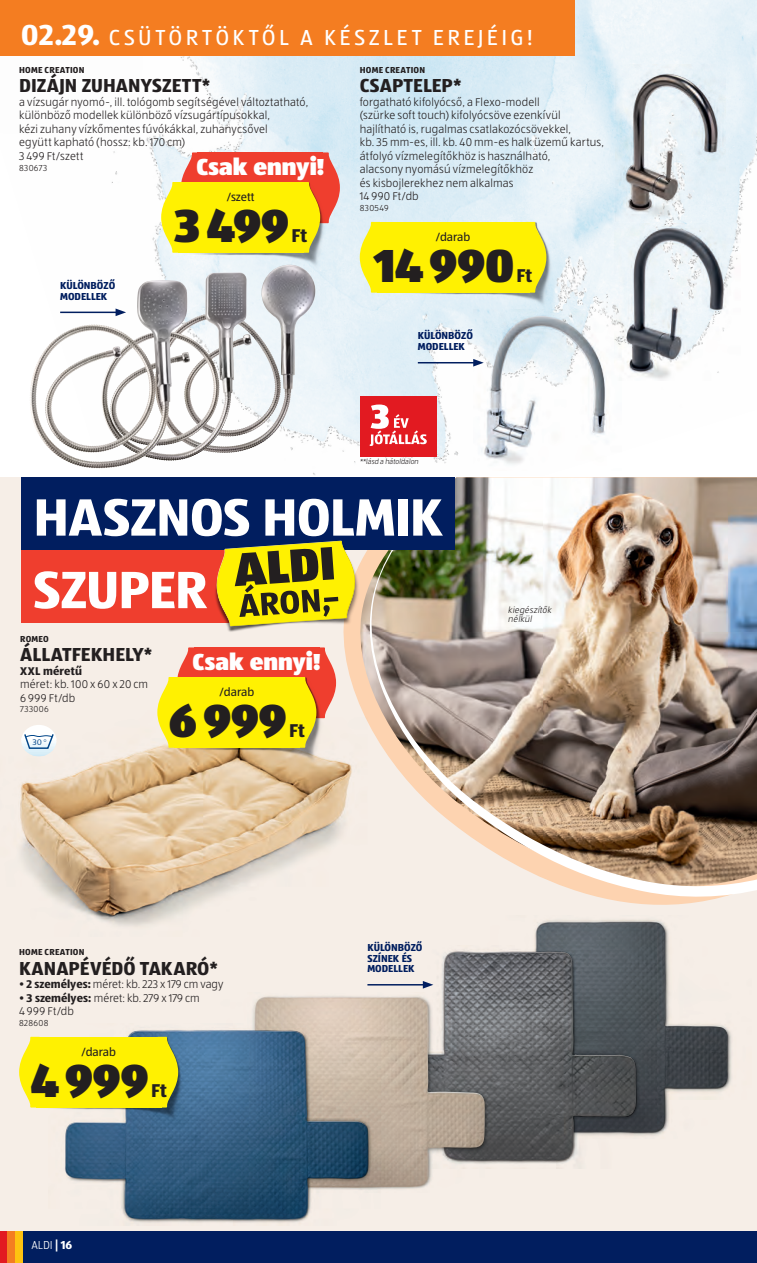
<style>
.page{position:relative;width:757px;height:1263px;background:#fff}
.page>*{position:absolute;margin:0;border:0;box-sizing:border-box;transform-origin:0 0}
.t1{font:700 54.3px "ALDISUEDOT";letter-spacing:-.015em;color:#fff}
.co_Preis_WOP_schwarz{font:900 48px "ALDISUEDOT";letter-spacing:-.01em;color:#231f20}
.t2{font:900 24px "ALDISUEDOT";color:#fff}
.t3{font:22.5px "ALDISUEDOT";letter-spacing:.15em;color:#fff}
.t4{font:700 19.5px "ALDISUEDOT";letter-spacing:.005em;color:#231f20}
.co_Preis_WOP_schwarz-2{font:700 19.2px "ALDISUEDOT";letter-spacing:-.005em;color:#231f20}
.t5{font:12px "ALDISUEDOT";color:#231f20}
.t6{font:300 12px "ALDISUEDOT";color:#fff}
.t7{font:300 11.7px/13.5px "ALDISUEDOT";letter-spacing:.015em;color:#231f20}
.t8{font:700 11.7px "ALDISUEDOT";letter-spacing:.015em;color:#231f20}
.t9{font:700 10.5px/10.5px "ALDISUEDOT";color:#011e5f}
.co_Markennamen{font:700 9px "ALDISUEDOT";letter-spacing:.025em;color:#231f20}
.t10{font:300 9px "ALDISUEDOT";letter-spacing:.035em;color:#231f20}
.t11{font:italic 300 9px/9px "ALDISUEDOT";color:#231f20}
.t12{font:8.25px "Syntax";color:#014588}
._00_kisbetus-szivege{font:300 7.5px "ALDISUEDOT";color:#231f20}
.s1{font-weight:700;font-size:30px}
.s2{font-weight:700}
</style>
<div class="page">
<div style="left:0;top:477px;width:757px;height:754px;background:#f6eee7"></div>
<img style="left:0;top:0;width:756px;height:475px">
<svg style="left:336px;top:638px;width:378px;height:267px"></svg>
<img style="left:366px;top:477px;width:391px;height:422px">
<img style="left:20px;top:702px;width:360px;height:224px">
<img style="left:21px;top:720px;width:215px;height:195px">
<img style="left:544px;top:920px;width:188px;height:216px">
<img style="left:534px;top:922px;width:193px;height:209px">
<img style="left:372px;top:945px;width:272px;height:219px">
<img style="left:381px;top:952px;width:255px;height:208px">
<img style="left:265px;top:992px;width:226px;height:197px">
<img style="left:252px;top:997px;width:233px;height:189px">
<img style="left:65px;top:1024px;width:315px;height:199px">
<img style="left:66px;top:1031px;width:302px;height:187px">
<svg style="left:21px;top:725px;width:35px;height:7px"></svg>
<svg style="left:21px;top:732px;width:35px;height:7px"></svg>
<hr style="left:21px;top:739px;width:35px;height:1px;background:#fff">
<hr style="left:21px;top:740px;width:35px;height:2px;background:#f9fcfd">
<hr style="left:21px;top:742px;width:35px;height:1px;background:#f6fbfd">
<hr style="left:21px;top:743px;width:35px;height:2px;background:#f1f9fc">
<hr style="left:21px;top:745px;width:35px;height:1px;background:#edf7fc">
<hr style="left:21px;top:746px;width:35px;height:2px;background:#e9f5fa">
<hr style="left:21px;top:748px;width:35px;height:1px;background:#e5f3fa">
<hr style="left:21px;top:749px;width:35px;height:2px;background:#e1f1f9">
<hr style="left:21px;top:751px;width:35px;height:1px;background:#dcf0f9">
<hr style="left:21px;top:752px;width:35px;height:2px;background:#d8eef7">
<hr style="left:21px;top:754px;width:35px;height:1px;background:#d4ecf7">
<hr style="left:21px;top:755px;width:35px;height:1px;background:#d0eaf6">
<img style="left:40px;top:1037px;width:158px;height:87px">
<div style="left:36px;top:1037px;width:125px;height:70px;background:#fff101"></div>
<svg style="left:19px;top:1036px;width:21px;height:72px"></svg>
<svg style="left:158px;top:1036px;width:20px;height:72px"></svg>
<div style="left:21px;top:477px;width:434px;height:73px;background:#011e5f"></div>
<div style="left:21px;top:550px;width:212px;height:72px;background:#ef3e2e"></div>
<img style="left:205px;top:550px;width:162px;height:88px">
<svg style="left:216px;top:540px;width:140px;height:87px;background:#aa9d20"></svg>
<img style="left:238px;top:269px;width:47px;height:176px">
<img style="left:193px;top:272px;width:46px;height:177px">
<img style="left:115px;top:280px;width:48px;height:181px">
<img style="left:615px;top:64px;width:110px;height:158px">
<img style="left:626px;top:74px;width:91px;height:136px">
<img style="left:614px;top:224px;width:127px;height:157px">
<img style="left:627px;top:228px;width:96px;height:143px">
<img style="left:473px;top:309px;width:149px;height:162px">
<img style="left:485px;top:316px;width:119px;height:140px">
<hr style="left:367px;top:984px;width:58px;height:1px;background:#011e5f">
<svg style="left:423px;top:981px;width:10px;height:7px"></svg>
<img style="left:399px;top:222px;width:167px;height:87px">
<div style="left:377px;top:222px;width:152px;height:71px;background:#fff101"></div>
<svg style="left:360px;top:222px;width:17px;height:71px"></svg>
<svg style="left:529px;top:222px;width:17px;height:71px"></svg>
<div style="left:360px;top:396px;width:76px;height:60px;background:#e21a21"></div>
<svg style="left:370px;top:404px;width:57px;height:42px"></svg>
<div style="left:194px;top:647px;width:125px;height:71px;background:#ef3e2e"></div>
<img style="left:169px;top:748px;width:167px;height:16px">
<div style="left:174px;top:677px;width:125px;height:71px;background:#fff101"></div>
<svg style="left:157px;top:647px;width:37px;height:101px"></svg>
<svg style="left:299px;top:647px;width:37px;height:101px"></svg>
<div style="left:198px;top:152px;width:125px;height:71px;background:#ef3e2e"></div>
<img style="left:173px;top:253px;width:167px;height:16px">
<div style="left:178px;top:182px;width:125px;height:71px;background:#fff101"></div>
<svg style="left:161px;top:152px;width:37px;height:101px"></svg>
<svg style="left:303px;top:152px;width:37px;height:101px"></svg>
<hr style="left:756px;top:0;width:1px;height:677px;background:#35465c">
<hr style="left:60px;top:312px;width:58px;height:1px;background:#011e5f">
<svg style="left:116px;top:308px;width:10px;height:8px"></svg>
<hr style="left:418px;top:362px;width:57px;height:1px;background:#011e5f">
<svg style="left:473px;top:359px;width:11px;height:8px"></svg>
<hr style="left:756px;top:0;width:1px;height:55px;background:#f47d21">
<div style="left:0;top:0;width:574px;height:55px;background:#f47d21"></div>
<div style="left:22px;top:1231px;width:735px;height:32px;background:#011e5f"></div>
<div style="left:0;top:1231px;width:7px;height:32px;background:#e21a21"></div>
<div style="left:7px;top:1231px;width:8px;height:32px;background:#f47d21"></div>
<div style="left:15px;top:1231px;width:7px;height:32px;background:#fec210"></div>
<svg style="left:23px;top:732px;width:32px;height:18px"></svg>
<p class="t3" style="left:21px;top:22px;width:513px"><span class="s1">02.29.</span> CSÜTÖRTÖKTŐL A KÉSZLET EREJÉIG!</p>
<p class="co_Markennamen" style="left:19px;top:64px;width:67px">HOME CREATION</p>
<p class="t4" style="left:19px;top:73px;width:193px">DIZÁJN ZUHANYSZETT*</p>
<p class="t7" style="left:19px;top:95px;width:291px">a vízsugár nyomó-, ill. tológomb segítségével változtatható, különböző modellek különböző vízsugártípusokkal,<br>kézi zuhany vízkőmentes fúvókákkal, zuhanycsővel<br>együtt kapható (hossz: kb. 170 cm)</p>
<p class="t7" style="left:19px;top:149px;width:66px">3 499 Ft/szett</p>
<p class="t10" style="left:19px;top:162px;width:30px">830673</p>
<h3 class="t2" style="left:196px;top:150px;width:129px">Csak ennyi!</h3>
<p class="t5" style="left:227px;top:189px;width:30px">/szett</p>
<p class="co_Preis_WOP_schwarz" style="left:174px;top:192px;width:116px">3499</p>
<p class="co_Preis_WOP_schwarz-2" style="left:291px;top:223px;width:17px">Ft</p>
<p class="t9" style="left:60px;top:280px;width:57px">KÜLÖNBÖZŐ<br>MODELLEK</p>
<p class="co_Markennamen" style="left:360px;top:64px;width:67px">HOME CREATION</p>
<p class="t4" style="left:360px;top:73px;width:103px">CSAPTELEP*</p>
<p class="t7" style="left:360px;top:95px;width:246px">forgatható kifolyócső, a Flexo-modell<br>(szürke soft touch) kifolyócsöve ezenkívül hajlítható is, rugalmas csatlakozócsövekkel,<br>kb. 35 mm-es, ill. kb. 40 mm-es halk üzemű kartus, átfolyó vízmelegítőkhöz is használható,<br>alacsony nyomású vízmelegítőkhöz<br>és kisbojlerekhez nem alkalmas</p>
<p class="t7" style="left:360px;top:189px;width:60px">14 990 Ft/db</p>
<p class="t10" style="left:360px;top:202px;width:30px">830549</p>
<p class="t5" style="left:436px;top:229px;width:36px">/darab</p>
<p class="co_Preis_WOP_schwarz" style="left:374px;top:232px;width:141px">14990</p>
<p class="co_Preis_WOP_schwarz-2" style="left:516px;top:263px;width:17px">Ft</p>
<p class="t9" style="left:418px;top:330px;width:57px">KÜLÖNBÖZŐ<br>MODELLEK</p>
<p class="_00_kisbetus-szivege" style="left:360px;top:456px;width:61px">**lásd a hátoldalon</p>
<p class="t1" style="left:33px;top:480px;width:411px">HASZNOS HOLMIK</p>
<p class="t1" style="left:33px;top:553px;width:175px">SZUPER</p>
<p class="co_Markennamen" style="left:20px;top:632px;width:30px">ROMEO</p>
<p class="t4" style="left:20px;top:641px;width:134px">ÁLLATFEKHELY*</p>
<p class="t8" style="left:20px;top:663px;width:63px">XXL méretű</p>
<p class="t7" style="left:20px;top:677px;width:129px">méret: kb. 100 x 60 x 20 cm</p>
<p class="t7" style="left:20px;top:691px;width:57px">6 999 Ft/db</p>
<p class="t10" style="left:20px;top:704px;width:30px">733006</p>
<p class="t12" style="left:33px;top:737px;width:10px">30</p>
<h3 class="t2" style="left:193px;top:645px;width:129px">Csak ennyi!</h3>
<p class="t5" style="left:220px;top:684px;width:36px">/darab</p>
<p class="co_Preis_WOP_schwarz" style="left:169px;top:687px;width:120px">6999</p>
<p class="co_Preis_WOP_schwarz-2" style="left:289px;top:718px;width:17px">Ft</p>
<p class="t11" style="left:508px;top:605px;width:47px">kiegészítők nélkül</p>
<p class="co_Markennamen" style="left:19px;top:946px;width:67px">HOME CREATION</p>
<p class="t4" style="left:19px;top:955px;width:200px">KANAPÉVÉDŐ TAKARÓ*</p>
<p class="t7" style="left:19px;top:977px;width:206px">• <span class="s2">2 személyes:</span> méret: kb. 223 x 179 cm vagy</p>
<p class="t7" style="left:19px;top:991px;width:182px">• <span class="s2">3 személyes:</span> méret: kb. 279 x 179 cm</p>
<p class="t7" style="left:19px;top:1004px;width:56px">4 999 Ft/db</p>
<p class="t10" style="left:19px;top:1017px;width:31px">828608</p>
<p class="t5" style="left:81px;top:1044px;width:36px">/darab</p>
<p class="co_Preis_WOP_schwarz" style="left:30px;top:1047px;width:120px">4999</p>
<p class="co_Preis_WOP_schwarz-2" style="left:151px;top:1077px;width:17px">Ft</p>
<p class="t6" style="left:31px;top:1237px;width:42px">ALDI <span class="s2">| 16</span></p>
<p class="t9" style="left:367px;top:942px;width:57px">KÜLÖNBÖZŐ<br>SZÍNEK ÉS<br>MODELLEK</p>
</div>
